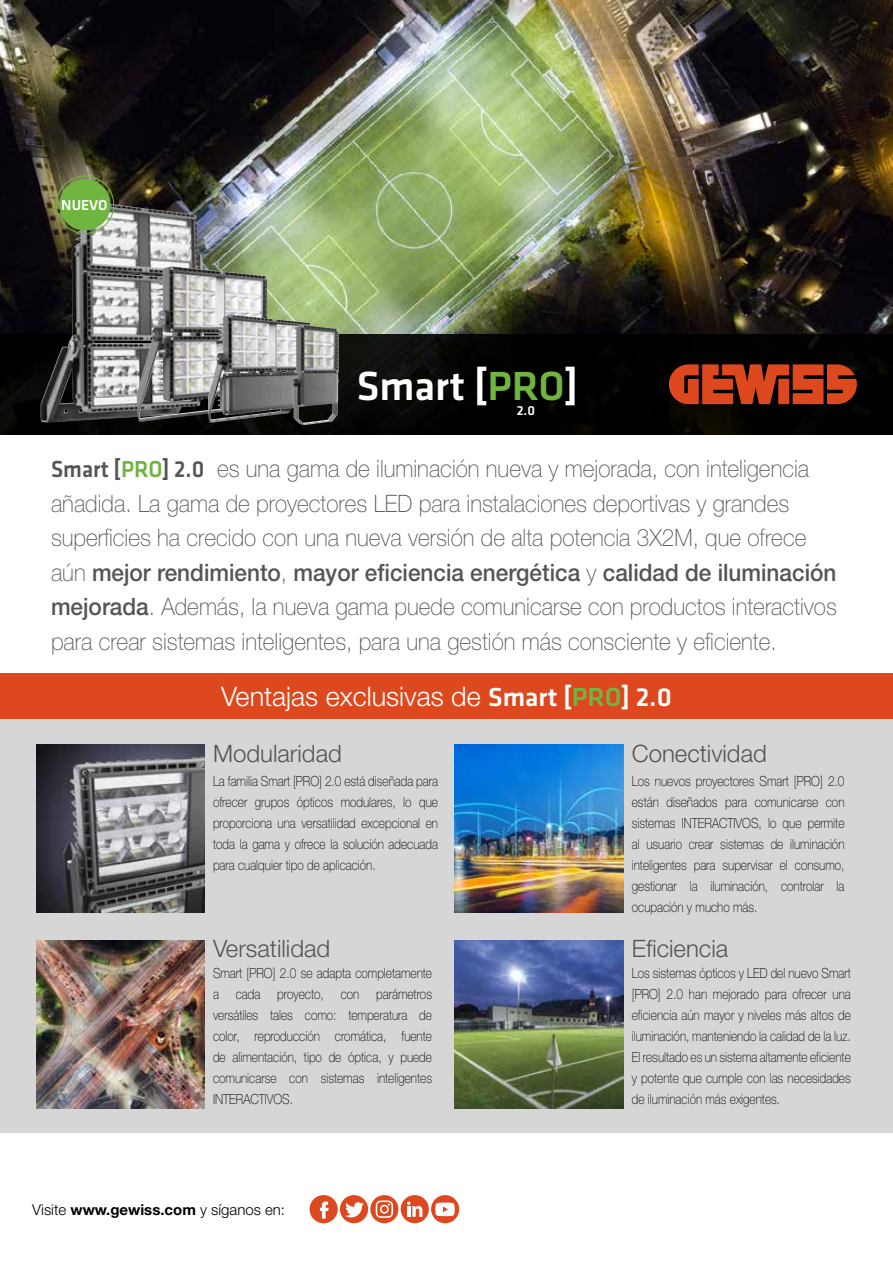
<style>
.page{position:relative;width:893px;height:1263px;background:#fff}
.page>*{position:absolute;margin:0;border:0;box-sizing:border-box;transform-origin:0 0}
.t1{font:500 42.15px "Klavika";color:#fff}
.t2{font:300 27px "Helvetica Neue LT Std";color:#fff}
.t3{font:100 24px/34.5px "Helvetica Neue LT Std";color:#555;scale:.94 1}
.t4{font:300 24px "Helvetica Neue LT Std";color:#555}
.t5{font:300 15px "Helvetica Neue LT Std";color:#000}
.t6{font:500 15px "Klavika";color:#fff}
.t7{font:100 13.95px/21px "Helvetica Neue LT Std";color:#000;text-align:justify;scale:.85 1}
.t8{font:500 13.65px "Klavika";color:#fff}
.s1{color:#71b541}
.s2{font-family:"Klavika";font-weight:500}
.s3{font-family:"Klavika";font-weight:500;color:#71b541}
.s4{font-weight:500}
.s5{font-weight:700}
</style>
<div class="page">
<div style="left:0;top:719px;width:893px;height:414px;background:#d6d6d6"></div>
<img style="left:36px;top:940px;width:169px;height:168px">
<img style="left:455px;top:744px;width:168px;height:169px">
<img style="left:455px;top:940px;width:168px;height:168px">
<img style="left:36px;top:744px;width:169px;height:169px">
<div style="left:0;top:674px;width:893px;height:45px;background:#de481e"></div>
<img style="left:0;top:0;width:893px;height:334px">
<div style="left:0;top:334px;width:893px;height:100px;background:#000"></div>
<svg style="left:669px;top:364px;width:188px;height:40px"></svg>
<img style="left:41px;top:201px;width:166px;height:221px">
<img style="left:137px;top:266px;width:135px;height:156px">
<img style="left:208px;top:315px;width:105px;height:108px">
<img style="left:292px;top:325px;width:47px;height:100px">
<div style="left:59px;top:179px;width:52px;height:51px;background:#71b541;border-radius:50%"></div>
<div style="left:56px;top:176px;width:58px;height:58px;border:1px solid #71b541;border-radius:50%"></div>
<div style="left:310px;top:1195px;width:28px;height:28px;background:#de481e;border-radius:50%"></div>
<svg style="left:320px;top:1201px;width:9px;height:17px"></svg>
<div style="left:340px;top:1195px;width:28px;height:28px;background:#de481e;border-radius:50%"></div>
<svg style="left:345px;top:1202px;width:19px;height:15px"></svg>
<div style="left:401px;top:1195px;width:28px;height:28px;background:#de481e;border-radius:50%"></div>
<svg style="left:407px;top:1201px;width:15px;height:16px"></svg>
<div style="left:370px;top:1195px;width:28px;height:28px;background:#de481e;border-radius:50%"></div>
<svg style="left:376px;top:1200px;width:17px;height:18px"></svg>
<div style="left:431px;top:1195px;width:28px;height:28px;background:#de481e;border-radius:50%"></div>
<svg style="left:435px;top:1202px;width:20px;height:14px"></svg>
<p class="t6" style="left:61px;top:197px;width:48px">NUEVO</p>
<h1 class="t1" style="left:357px;top:363px;width:223px">Smart [<span class="s1">PRO</span>]</h1>
<p class="t8" style="left:517px;top:403px;width:20px">2.0</p>
<p class="t3" style="left:51px;top:452px;width:837px"><span class="s2">Smart [</span><span class="s3">PRO</span><span class="s2">] 2.0</span> es una gama de iluminación nueva y mejorada, con inteligencia añadida. La gama de proyectores LED para instalaciones deportivas y grandes superficies ha crecido con una nueva versión de alta potencia 3X2M, que ofrece aún <span class="s4">mejor rendimiento</span>, <span class="s4">mayor eficiencia energética</span> y <span class="s4">calidad de iluminación mejorada</span>. Además, la nueva gama puede comunicarse con productos interactivos para crear sistemas inteligentes, para una gestión más consciente y eficiente.</p>
<h2 class="t2" style="left:221px;top:680px;width:452px">Ventajas exclusivas de <span class="s2">Smart [</span><span class="s3">PRO</span><span class="s2">] 2.0</span></h2>
<h3 class="t4" style="left:213px;top:738px;width:130px">Modularidad</h3>
<h3 class="t4" style="left:632px;top:738px;width:137px">Conectividad</h3>
<p class="t7" style="left:213px;top:771px;width:266px">La familia Smart [PRO] 2.0 está diseñada para ofrecer grupos ópticos modulares, lo que proporciona una versatilidad excepcional en toda la gama y ofrece la solución adecuada para cualquier tipo de aplicación.</p>
<p class="t7" style="left:632px;top:771px;width:252px">Los nuevos proyectores Smart [PRO] 2.0 están diseñados para comunicarse con sistemas INTERACTIVOS, lo que permite al usuario crear sistemas de iluminación inteligentes para supervisar el consumo, gestionar la iluminación, controlar la ocupación y mucho más.</p>
<h3 class="t4" style="left:213px;top:934px;width:119px">Versatilidad</h3>
<h3 class="t4" style="left:632px;top:934px;width:98px">Eficiencia</h3>
<p class="t7" style="left:213px;top:963px;width:259px">Smart [PRO] 2.0 se adapta completamente a cada proyecto, con parámetros versátiles tales como: temperatura de color, reproducción cromática, fuente de alimentación, tipo de óptica, y puede comunicarse con sistemas inteligentes INTERACTIVOS.</p>
<p class="t5" style="left:32px;top:1200px;width:254px">Visite <span class="s5">www.gewiss.com</span> y síganos en:</p>
<p class="t7" style="left:632px;top:963px;width:259px">Los sistemas ópticos y LED del nuevo Smart [PRO] 2.0 han mejorado para ofrecer una eficiencia aún mayor y niveles más altos de iluminación, manteniendo la calidad de la luz.<br>El resultado es un sistema altamente eficiente y potente que cumple con las necesidades de iluminación más exigentes.</p>
</div>
